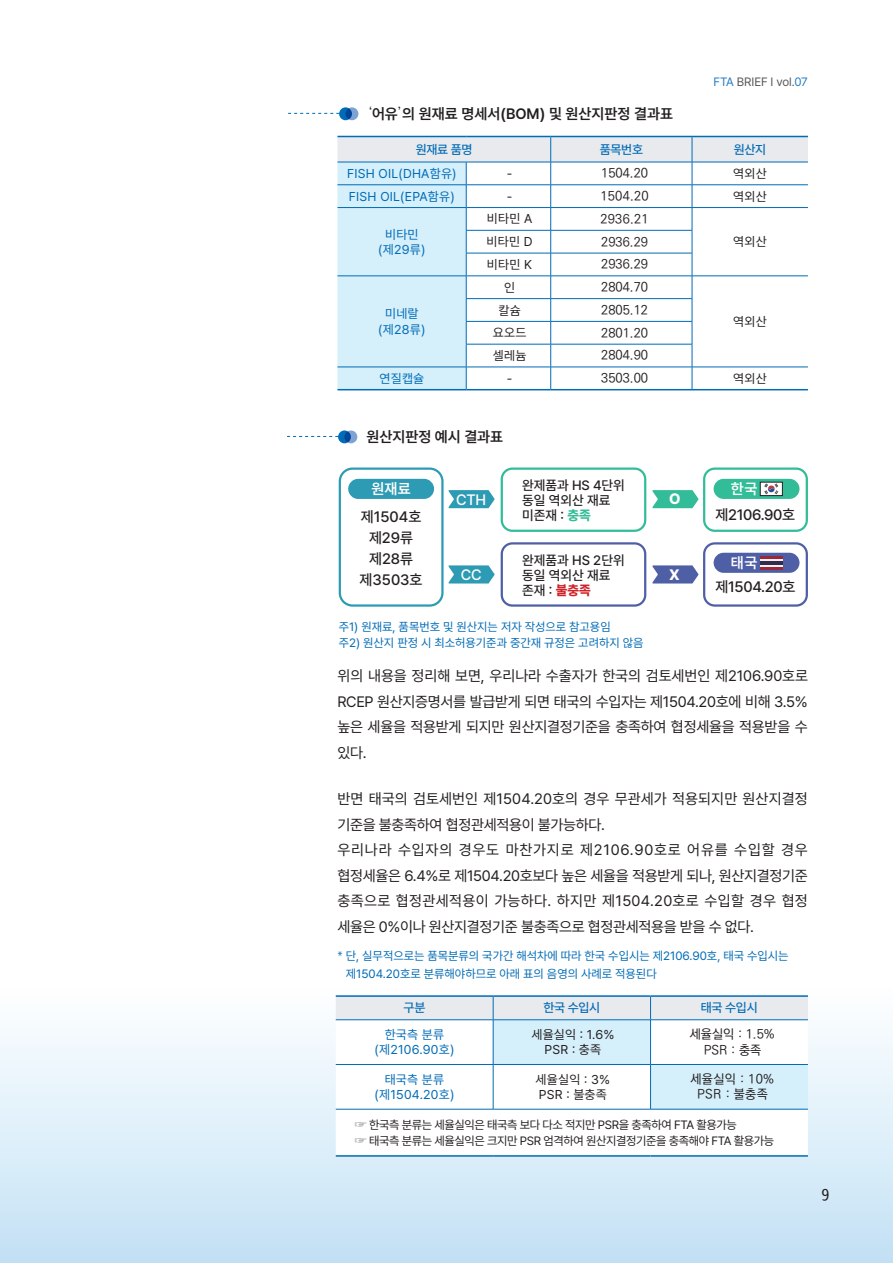
<style>
.page{position:relative;width:893px;height:1263px;background:#fff}
.page>*{position:absolute;margin:0;border:0;box-sizing:border-box;transform-origin:0 0}
.t1{font:16.5px "Se H CB";color:#231f20}
.t2{font:15px/25.5px "Pretendard";letter-spacing:.005em;color:#231f20}
.t3{font:15px/25.5px "Pretendard";letter-spacing:-.015em;color:#231f20;text-align:justify}
.t4{font:600 15px "Pretendard";color:#231f20}
.t5{font:500 15px/21px "Pretendard";color:#231f20;text-align:center}
.t6{font:500 15px "Pretendard";letter-spacing:-.02em;color:#231f20}
.t7{font:600 15px "Pretendard";letter-spacing:.035em;color:#fff}
.t8{font:500 15px "Pretendard";color:#fff}
.t9{font:800 15px "Pretendard";color:#fff}
.t10{font:500 13.5px/15px "Pretendard";color:#231f20}
.t11{font:500 12.75px/15.3px "Ko Pub Dotum";color:#231f20;text-align:center}
.t12{font:12.75px/15.3px "Pretendard";letter-spacing:.02em;color:#006bb6;text-align:center}
.t13{font:12.75px/15.3px "Pretendard";letter-spacing:.02em;color:#231f20;text-align:center}
.t14{font:500 12.75px "Pretendard";letter-spacing:-.02em;color:#006bb6}
.t15{font:500 12.75px/15.3px "Ko Pub Dotum";letter-spacing:.02em;color:#231f20;text-align:center}
.t16{font:12px/16.5px "Pretendard";color:#006bb6}
.t17{font:12px/16.5px "Pretendard";letter-spacing:-.03em;color:#231f20}
.t18{font:12px "Pretendard";letter-spacing:-.005em;color:#57585a}
.s1{color:#277dc1}
.s2{font-family:"Ko Pub World Dotum PL";font-weight:400}
.s3{font-weight:800;color:#33bc98}
.s4{font-weight:800;color:#d1232a}
.s5{font-family:"Ko Pub World Dotum PL"}
.s6{font-family:"Adobe Myungjo Std";font-weight:500}
</style>
<div class="page">
<div style="left:0;top:929px;width:893px;height:334px;background:linear-gradient(to bottom,#fff,#c5e2f5)"></div>
<svg style="left:0;top:929px;width:1px;height:334px"></svg>
<svg style="left:339px;top:107px;width:13px;height:13px"></svg>
<svg style="left:346px;top:107px;width:12px;height:13px"></svg>
<svg style="left:288px;top:113px;width:51px;height:1px"></svg>
<svg style="left:337px;top:136px;width:471px;height:254px"></svg>
<hr style="left:337px;top:162px;width:129px;height:1px;background:#006bb6">
<hr style="left:466px;top:162px;width:85px;height:1px;background:#006bb6">
<hr style="left:551px;top:162px;width:141px;height:1px;background:#006bb6">
<hr style="left:692px;top:162px;width:116px;height:1px;background:#006bb6">
<div style="left:338px;top:430px;width:13px;height:13px;background:#006bb6;border-radius:50%"></div>
<svg style="left:344px;top:430px;width:13px;height:13px"></svg>
<svg style="left:287px;top:436px;width:51px;height:1px"></svg>
<svg style="left:448px;top:490px;width:47px;height:18px"></svg>
<svg style="left:448px;top:565px;width:47px;height:18px"></svg>
<div style="left:339px;top:467px;width:105px;height:140px;border:2px solid #2e9bb4;border-radius:13px"></div>
<div style="left:348px;top:479px;width:86px;height:20px;background:#2e9bb4;border-radius:10px"></div>
<div style="left:501px;top:467px;width:145px;height:65px;border:2px solid #33bc98;border-radius:11px"></div>
<div style="left:501px;top:542px;width:145px;height:65px;border:2px solid #4f5fa6;border-radius:11px"></div>
<div style="left:703px;top:467px;width:105px;height:65px;border:2px solid #33bc98;border-radius:11px"></div>
<div style="left:714px;top:479px;width:85px;height:20px;background:#33bc98;border-radius:10px"></div>
<div style="left:703px;top:542px;width:105px;height:65px;border:2px solid #4f5fa6;border-radius:11px"></div>
<div style="left:714px;top:553px;width:85px;height:20px;background:#4f5fa6;border-radius:10px"></div>
<svg style="left:760px;top:560px;width:22px;height:5px"></svg>
<hr style="left:760px;top:565px;width:22px;height:4px;background:#eff0f4">
<hr style="left:760px;top:567px;width:22px;height:2px;background:#9a2838">
<svg style="left:760px;top:558px;width:22px;height:2px"></svg>
<hr style="left:760px;top:556px;width:22px;height:2px;background:#9a2838">
<div style="left:760px;top:482px;width:22px;height:14px;background:#fff"></div>
<div style="left:760px;top:482px;width:22px;height:14px;border:1px solid #231f20"></div>
<svg style="left:764px;top:483px;width:14px;height:11px"></svg>
<svg style="left:652px;top:490px;width:46px;height:18px"></svg>
<svg style="left:652px;top:565px;width:46px;height:18px"></svg>
<svg style="left:336px;top:1110px;width:472px;height:45px"></svg>
<hr style="left:336px;top:1155px;width:157px;height:2px;background:#006bb6">
<hr style="left:493px;top:1155px;width:158px;height:2px;background:#006bb6">
<hr style="left:651px;top:1155px;width:157px;height:2px;background:#006bb6">
<hr style="left:336px;top:995px;width:157px;height:2px;background:#006bb6">
<hr style="left:493px;top:995px;width:158px;height:2px;background:#006bb6">
<hr style="left:651px;top:995px;width:157px;height:2px;background:#006bb6">
<svg style="left:336px;top:996px;width:472px;height:113px"></svg>
<hr style="left:493px;top:1019px;width:158px;height:1px;background:#006bb6">
<hr style="left:651px;top:1019px;width:157px;height:1px;background:#006bb6">
<hr style="left:336px;top:1019px;width:157px;height:1px;background:#006bb6">
<hr style="left:493px;top:1020px;width:1px;height:44px;background:#006bb6">
<hr style="left:650px;top:1020px;width:1px;height:44px;background:#006bb6">
<hr style="left:336px;top:1064px;width:157px;height:1px;background:#006bb6">
<hr style="left:493px;top:1064px;width:158px;height:1px;background:#006bb6">
<hr style="left:493px;top:1065px;width:1px;height:44px;background:#006bb6">
<hr style="left:651px;top:1064px;width:157px;height:1px;background:#006bb6">
<hr style="left:650px;top:1065px;width:1px;height:44px;background:#006bb6">
<hr style="left:336px;top:1109px;width:157px;height:1px;background:#006bb6">
<hr style="left:493px;top:1109px;width:158px;height:1px;background:#006bb6">
<hr style="left:651px;top:1109px;width:157px;height:1px;background:#006bb6">
<p class="t18" style="left:713px;top:73px;width:96px"><span class="s1">FTA</span> BRIEF I vol.<span class="s1">07</span></p>
<p class="t4" style="left:368px;top:103px;width:307px"><span class="s2">‘</span>어유<span class="s2">’</span>의 원재료 명세서(BOM) 및 원산지판정 결과표</p>
<p class="t14" style="left:416px;top:140px;width:58px">원재료 품명</p>
<p class="t14" style="left:600px;top:140px;width:45px">품목번호</p>
<p class="t14" style="left:734px;top:140px;width:34px">원산지</p>
<p class="t12" style="left:347px;top:165px;width:111px">FISH OIL(DHA함유)</p>
<p class="t13" style="left:507px;top:165px;width:7px">-</p>
<p class="t11" style="left:601px;top:166px;width:48px">1504.20</p>
<p class="t13" style="left:733px;top:165px;width:35px">역외산</p>
<p class="t12" style="left:349px;top:188px;width:107px">FISH OIL(EPA함유)</p>
<p class="t13" style="left:507px;top:188px;width:7px">-</p>
<p class="t11" style="left:600px;top:189px;width:50px">1504.20</p>
<p class="t13" style="left:733px;top:188px;width:35px">역외산</p>
<p class="t12" style="left:378px;top:226px;width:49px">비타민 (제29류)</p>
<p class="t13" style="left:487px;top:211px;width:47px">비타민 A</p>
<p class="t11" style="left:600px;top:212px;width:50px">2936.21</p>
<p class="t13" style="left:487px;top:234px;width:48px">비타민 D</p>
<p class="t11" style="left:601px;top:234px;width:48px">2936.29</p>
<p class="t13" style="left:733px;top:234px;width:35px">역외산</p>
<p class="t13" style="left:487px;top:256px;width:47px">비타민 K</p>
<p class="t11" style="left:601px;top:257px;width:48px">2936.29</p>
<p class="t12" style="left:378px;top:306px;width:49px">미네랄 (제28류)</p>
<p class="t13" style="left:504px;top:279px;width:13px">인</p>
<p class="t11" style="left:601px;top:280px;width:48px">2804.70</p>
<p class="t13" style="left:498px;top:302px;width:24px">칼슘</p>
<p class="t11" style="left:601px;top:303px;width:48px">2805.12</p>
<p class="t13" style="left:493px;top:325px;width:35px">요오드</p>
<p class="t11" style="left:601px;top:325px;width:48px">2801.20</p>
<p class="t13" style="left:493px;top:348px;width:35px">셀레늄</p>
<p class="t11" style="left:601px;top:348px;width:48px">2804.90</p>
<p class="t13" style="left:733px;top:313px;width:35px">역외산</p>
<p class="t12" style="left:379px;top:370px;width:46px">연질캡슐</p>
<p class="t13" style="left:507px;top:370px;width:7px">-</p>
<p class="t11" style="left:601px;top:371px;width:48px">3503.00</p>
<p class="t13" style="left:733px;top:370px;width:35px">역외산</p>
<p class="t4" style="left:366px;top:426px;width:138px">원산지판정 예시 결과표</p>
<p class="t7" style="left:371px;top:478px;width:41px">원재료</p>
<p class="t5" style="left:360px;top:506px;width:64px">제1504호 제29류 제28류 제3503호</p>
<p class="t8" style="left:456px;top:489px;width:31px">CTH</p>
<p class="t8" style="left:461px;top:564px;width:22px">CC</p>
<p class="t10" style="left:522px;top:478px;width:104px">완제품과 HS 4단위 동일 역외산 재료 미존재 : <span class="s3">충족</span></p>
<p class="t10" style="left:522px;top:552px;width:104px">완제품과 HS 2단위 동일 역외산 재료 존재 : <span class="s4">불충족</span></p>
<p class="t16" style="left:339px;top:618px;width:306px">주1) 원재료, 품목번호 및 원산지는 저자 작성으로 참고용임<br>주2) 원산지 판정 시 최소허용기준과 중간재 규정은 고려하지 않음</p>
<p class="t9" style="left:669px;top:488px;width:13px">O</p>
<p class="t9" style="left:669px;top:564px;width:12px">X</p>
<p class="t7" style="left:731px;top:478px;width:28px">한국</p>
<p class="t6" style="left:715px;top:504px;width:81px">제2106.90호</p>
<p class="t7" style="left:731px;top:552px;width:28px">태국</p>
<p class="t6" style="left:715px;top:576px;width:81px">제1504.20호</p>
<p class="t3" style="left:337px;top:662px;width:472px">위의 내용을 정리해 보면, 우리나라 수출자가 한국의 검토세번인 제2106.90호로 RCEP 원산지증명서를 발급받게 되면 태국의 수입자는 제1504.20호에 비해 3.5% 높은 세율을 적용받게 되지만 원산지결정기준을 충족하여 협정세율을 적용받을 수 있다.</p>
<p class="t2" style="left:337px;top:785px;width:472px">반면 태국의 검토세번인 제1504.20호의 경우 무관세가 적용되지만 원산지결정 기준을 불충족하여 협정관세적용이 불가능하다.<br>우리나라 수입자의 경우도 마찬가지로 제2106.90호로 어유를 수입할 경우 협정세율은 6.4%로 제1504.20호보다 높은 세율을 적용받게 되나, 원산지결정기준 충족으로 협정관세적용이 가능하다. 하지만 제1504.20호로 수입할 경우 협정 세율은 0%이나 원산지결정기준 불충족으로 협정관세적용을 받을 수 없다.</p>
<p class="t16" style="left:346px;top:947px;width:444px;line-height:18px;text-indent:-8px"><span class="s5">*</span> 단, 실무적으로는 품목분류의 국가간 해석차에 따라 한국 수입시는 제2106.90호, 태국 수입시는 제1504.20호로 분류해야하므로 아래 표의 음영의 사례로 적용된다</p>
<p class="t14" style="left:404px;top:999px;width:23px">구분</p>
<p class="t14" style="left:543px;top:999px;width:58px">한국 수입시</p>
<p class="t14" style="left:701px;top:999px;width:58px">태국 수입시</p>
<p class="t12" style="left:374px;top:1026px;width:81px">한국측 분류 (제2106.90호)</p>
<p class="t13" style="left:531px;top:1026px;width:85px">세율실익 : 1.6%<br>PSR : 충족</p>
<p class="t11" style="left:690px;top:1027px;width:87px">세율실익 : 1.5%<br>PSR : 충족</p>
<p class="t12" style="left:374px;top:1071px;width:81px">태국측 분류 (제1504.20호)</p>
<p class="t13" style="left:536px;top:1071px;width:76px;text-align:left">세율실익 : 3%<br>PSR : 불충족</p>
<p class="t15" style="left:691px;top:1072px;width:85px">세율실익 : 10%<br>PSR : 불충족</p>
<p class="t17" style="left:355px;top:1116px;width:421px"><span class="s6">☞</span> 한국측 분류는 세율실익은 태국측 보다 다소 적지만 PSR을 충족하여 FTA 활용가능<br><span class="s6">☞</span> 태국측 분류는 세율실익은 크지만 PSR 엄격하여 원산지결정기준을 충족해야 FTA 활용가능</p>
<p class="t1" style="left:822px;top:1186px;width:9px">9</p>
</div>
